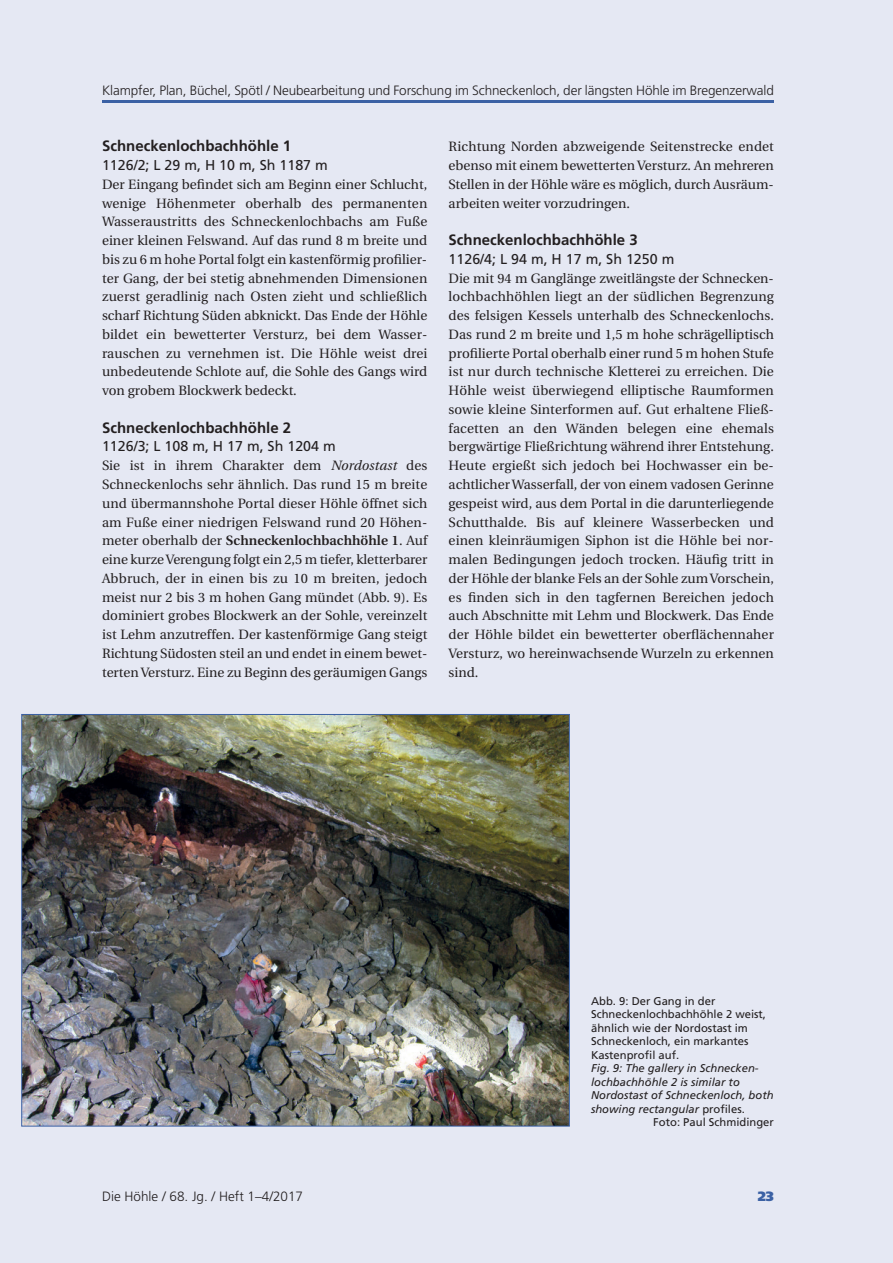
<style>
.page{position:relative;width:893px;height:1263px;background:#e5e8f3}
.page>*{position:absolute;margin:0;border:0;box-sizing:border-box;transform-origin:0 0}
.t1{font:700 15px "Frutiger";color:#231f20}
.t2{font:14.25px "Frutiger";color:#231f20}
.t3{font:13.5px/18.8px "Utopia";color:#231f20;text-align:justify}
.t4{font:300 13.5px "Frutiger";letter-spacing:-.01em;color:#231f20}
.t5{font:900 13.5px "Frutiger";color:#3b61a4}
.t6{font:11.25px/13.5px "Frutiger";color:#231f20}
.t7{font:italic 11.25px "Frutiger";color:#231f20}
.s1{font-style:italic}
.s2{font-weight:600}
.s3{font-style:normal}
</style>
<div class="page">
<hr style="left:102px;top:100px;width:672px;height:3px;background:#3b61a4">
<img style="left:23px;top:716px;width:545px;height:408px">
<p class="t4" style="left:102px;top:85px;width:673px">Klampfer, Plan, Büchel, Spötl / Neubearbeitung und Forschung im Schneckenloch, der längsten Höhle im Bregenzerwald</p>
<p class="t1" style="left:102px;top:140px;width:191px">Schneckenlochbachhöhle 1</p>
<p class="t2" style="left:102px;top:159px;width:227px">1126/2; L 29 m, H 10 m, Sh 1187 m</p>
<p class="t3" style="left:102px;top:176px;width:327px">Der Eingang befindet sich am Beginn einer Schlucht, wenige Höhenmeter oberhalb des permanenten Wasseraustritts des Schneckenlochbachs am Fuße einer kleinen Felswand. Auf das rund 8 m breite und bis zu 6 m hohe Portal folgt ein kastenförmig profilier&shy;ter Gang, der bei stetig abnehmenden Dimensionen zuerst geradlinig nach Osten zieht und schließlich scharf Richtung Süden abknickt. Das Ende der Höhle bildet ein bewetterter Versturz, bei dem Wasser&shy;rauschen zu vernehmen ist. Die Höhle weist drei unbedeutende Schlote auf, die Sohle des Gangs wird von grobem Blockwerk bedeckt.</p>
<p class="t1" style="left:102px;top:421px;width:191px">Schneckenlochbachhöhle 2</p>
<p class="t2" style="left:102px;top:441px;width:235px">1126/3; L 108 m, H 17 m, Sh 1204 m</p>
<p class="t3" style="left:102px;top:457px;width:327px">Sie ist in ihrem Charakter dem <span class="s1">Nordostast</span> des Schneckenlochs sehr ähnlich. Das rund 15 m breite und übermannshohe Portal dieser Höhle öffnet sich am Fuße einer niedrigen Felswand rund 20 Höhen&shy;meter oberhalb der <span class="s2">Schneckenlochbachhöhle 1</span>. Auf eine kurzeVerengung folgt ein 2,5 m tiefer, kletterbarer Abbruch, der in einen bis zu 10 m breiten, jedoch meist nur 2 bis 3 m hohen Gang mündet (Abb. 9). Es dominiert grobes Blockwerk an der Sohle, vereinzelt ist Lehm anzutreffen. Der kastenförmige Gang steigt Richtung Südosten steil an und endet in einem bewet&shy;tertenVersturz. Eine zu Beginn des geräumigen Gangs</p>
<p class="t3" style="left:449px;top:139px;width:327px">Richtung Norden abzweigende Seitenstrecke endet ebenso mit einem bewetterten Versturz. An mehreren Stellen in der Höhle wäre es möglich, durch Ausräum&shy;arbeiten weiter vorzudringen.</p>
<p class="t1" style="left:449px;top:234px;width:191px">Schneckenlochbachhöhle 3</p>
<p class="t2" style="left:449px;top:253px;width:227px">1126/4; L 94 m, H 17 m, Sh 1250 m</p>
<p class="t3" style="left:449px;top:270px;width:327px">Die mit 94 m Ganglänge zweitlängste der Schnecken&shy;lochbachhöhlen liegt an der südlichen Begrenzung des felsigen Kessels unterhalb des Schneckenlochs.<br>Das rund 2 m breite und 1,5 m hohe schrägelliptisch profilierte Portal oberhalb einer rund 5 m hohen Stufe ist nur durch technische Kletterei zu erreichen. Die Höhle weist überwiegend elliptische Raumformen sowie kleine Sinterformen auf. Gut erhaltene Fließ&shy;facetten an den Wänden belegen eine ehemals bergwärtige Fließrichtung während ihrer Entstehung.<br>Heute ergießt sich jedoch bei Hochwasser ein be&shy;achtlicherWasserfall, der von einem vadosen Gerinne gespeist wird, aus dem Portal in die darunterliegende Schutthalde. Bis auf kleinere Wasserbecken und einen kleinräumigen Siphon ist die Höhle bei nor&shy;malen Bedingungen jedoch trocken. Häufig tritt in der Höhle der blanke Fels an der Sohle zumVorschein, es finden sich in den tagfernen Bereichen jedoch auch Abschnitte mit Lehm und Blockwerk. Das Ende der Höhle bildet ein bewetterter oberflächennaher Versturz, wo hereinwachsende Wurzeln zu erkennen sind.</p>
<p class="t6" style="left:591px;top:995px;width:177px">Abb. 9: Der Gang in der<br>Schneckenlochbachhöhle 2 weist, ähnlich wie der Nordostast im<br>Schneckenloch, ein markantes<br>Kastenprofil auf.</p>
<p class="t7" style="left:591px;top:1064px;width:169px">Fig. 9: The gallery in Schnecken-</p>
<p class="t7" style="left:591px;top:1077px;width:150px">lochbachhöhle 2 is similar to</p>
<p class="t7" style="left:591px;top:1091px;width:184px">Nordostast of Schneckenloch, both</p>
<p class="t7" style="left:591px;top:1104px;width:155px">showing rectangular <span class="s3">profiles.</span></p>
<p class="t6" style="left:653px;top:1116px;width:122px">Foto: Paul Schmidinger</p>
<p class="t4" style="left:102px;top:1191px;width:203px">Die Höhle / 68. Jg. / Heft 1–4/2017</p>
<p class="t5" style="left:758px;top:1191px;width:17px">23</p>
</div>
